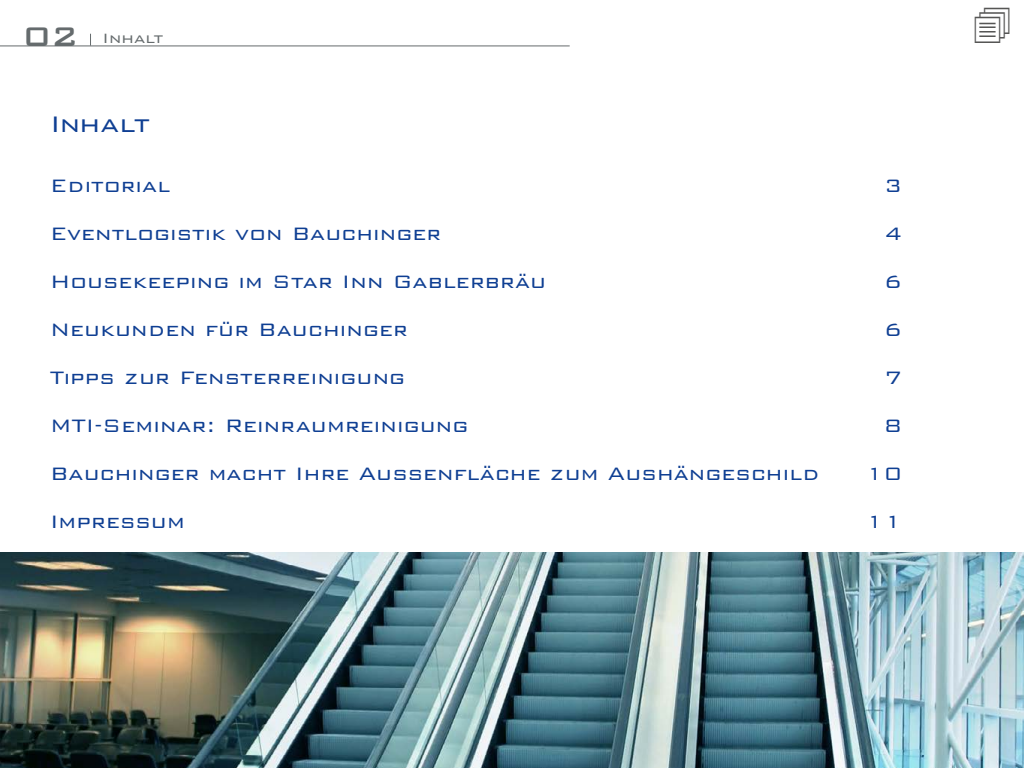
<style>
.page{position:relative;width:1024px;height:768px;background:#fff}
.page>*{position:absolute;margin:0;border:0;box-sizing:border-box;transform-origin:0 0}
.Titel3_18pt{font:300 30px "Bank Gothic BT";letter-spacing:-.025em;color:#0f3f93}
.Inhaltsverzeichnis{font:300 24px "Bank Gothic BT";letter-spacing:.005em;color:#0f3f93}
.Kopftext{font:300 18px "Bank Gothic BT";letter-spacing:.005em;color:#656b6d}
.s1{font-weight:500;font-size:36px}
</style>
<div class="page">
<hr style="left:0;top:45px;width:570px;height:1px;background:#656b6d">
<img style="left:0;top:552px;width:1024px;height:216px">
<p class="Kopftext" style="left:23px;top:28px;width:142px"><span class="s1">02</span> Inhalt</p>
<p class="Titel3_18pt" style="left:50px;top:108px;width:101px">Inhalt</p>
<p class="Inhaltsverzeichnis" style="left:50px;top:173px;width:122px">Editorial</p>
<p class="Inhaltsverzeichnis" style="left:884px;top:173px;width:19px">3</p>
<p class="Inhaltsverzeichnis" style="left:50px;top:221px;width:393px">Eventlogistik von Bauchinger</p>
<p class="Inhaltsverzeichnis" style="left:884px;top:221px;width:19px">4</p>
<p class="Inhaltsverzeichnis" style="left:50px;top:269px;width:498px">Housekeeping im Star Inn Gablerbräu</p>
<p class="Inhaltsverzeichnis" style="left:884px;top:269px;width:19px">6</p>
<p class="Inhaltsverzeichnis" style="left:50px;top:317px;width:359px">Neukunden für Bauchinger</p>
<p class="Inhaltsverzeichnis" style="left:884px;top:317px;width:19px">6</p>
<p class="Inhaltsverzeichnis" style="left:50px;top:365px;width:357px">Tipps zur Fensterreinigung</p>
<p class="Inhaltsverzeichnis" style="left:884px;top:365px;width:19px">7</p>
<p class="Inhaltsverzeichnis" style="left:50px;top:413px;width:420px">MTI-Seminar: Reinraumreinigung</p>
<p class="Inhaltsverzeichnis" style="left:884px;top:413px;width:19px">8</p>
<p class="Inhaltsverzeichnis" style="left:50px;top:461px;width:771px">Bauchinger macht Ihre Außenfläche zum Aushängeschild</p>
<p class="Inhaltsverzeichnis" style="left:866px;top:461px;width:38px">10</p>
<p class="Inhaltsverzeichnis" style="left:50px;top:509px;width:136px">Impressum</p>
<p class="Inhaltsverzeichnis" style="left:866px;top:509px;width:38px">11</p>
</div>
